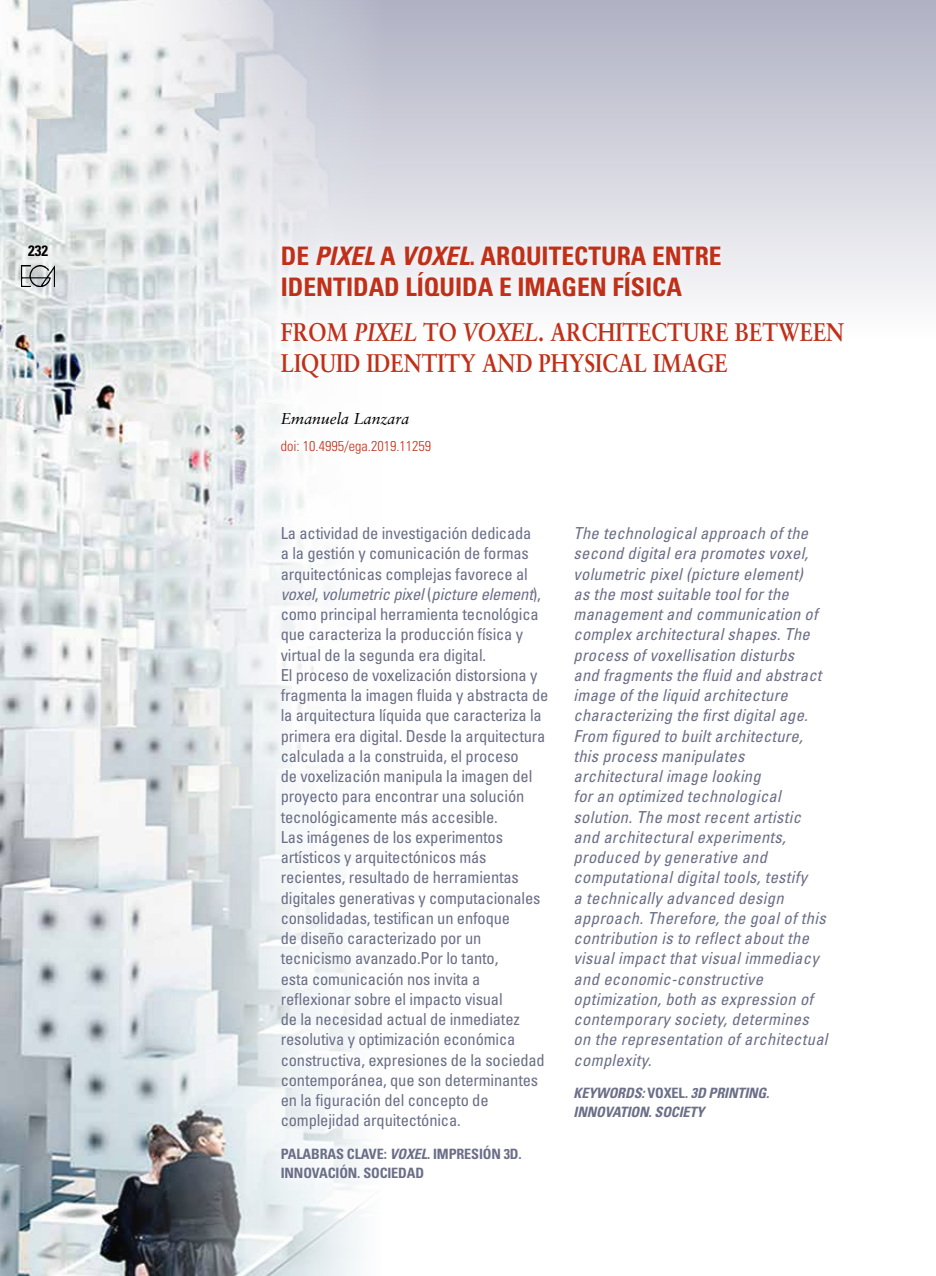
<style>
.page{position:relative;width:936px;height:1276px;background:#fff}
.page>*{position:absolute;margin:0;border:0;box-sizing:border-box;transform-origin:0 0}
.t1{font:700 25.5px/31.5px "Sabon";color:#c03019;scale:.85 1}
.t2{font:700 condensed 25.5px/31.5px "Univers";color:#c03019}
.t3{font:condensed 16.5px/20.2px "Univers";letter-spacing:-.01em;color:#6b6f87}
.t4{font:italic condensed 16.5px/20.2px "Univers";letter-spacing:.015em;color:#6b6f87}
.t5{font:italic 15.75px "Sabon";color:#000}
.t6{font:700 condensed 15px "Univers";color:#000}
.t7{font:700 condensed 14.25px/19.5px "Univers";letter-spacing:-.01em;color:#6b6f87}
.t8{font:italic 700 condensed 14.25px/19.5px "Univers";letter-spacing:-.01em;color:#6b6f87}
.t9{font:300 condensed 14.25px "Univers";color:#c03019}
.s1{font-style:italic}
.s2{font-style:normal}
</style>
<div class="page">
<div style="left:0;top:0;width:935px;height:338px;background:linear-gradient(to bottom,#afb0c3,#fdfdfe)"></div>
<img style="left:259px;top:0;width:124px;height:1276px">
<img style="left:0;top:0;width:259px;height:1276px">
<img style="left:22px;top:265px;width:33px;height:21px">
<div style="left:272px;top:237px;width:580px;height:225px;background:#fff;opacity:.75"></div>
<div style="left:272px;top:517px;width:284px;height:671px;background:#fff"></div>
<p class="t6" style="left:28px;top:242px;width:21px">232</p>
<h1 class="t2" style="left:281px;top:240px;width:442px">DE <span class="s1">PIXEL</span> A <span class="s1">VOXEL</span>. ARQUITECTURA ENTRE<br>IDENTIDAD LÍQUIDA E IMAGEN FÍSICA</h1>
<h1 class="t1" style="left:281px;top:315px;width:664px">FROM <span class="s1">PIXEL</span> TO <span class="s1">VOXEL</span>. ARCHITECTURE BETWEEN<br>LIQUID IDENTITY AND PHYSICAL IMAGE</h1>
<p class="t5" style="left:281px;top:409px;width:130px">Emanuela Lanzara</p>
<p class="t9" style="left:281px;top:437px;width:152px">doi: 10.4995/ega.2019.11259</p>
<p class="t3" style="left:281px;top:523px;width:269px">La actividad de investigación dedicada<br>a la gestión y comunicación de formas arquitectónicas complejas favorece al <span class="s1">voxel</span>, <span class="s1">volumetric pixel</span> (<span class="s1">picture element</span>), como principal herramienta tecnológica que caracteriza la producción física y virtual de la segunda era digital.<br>El proceso de voxelización distorsiona y fragmenta la imagen fluida y abstracta de la arquitectura líquida que caracteriza la primera era digital. Desde la arquitectura calculada a la construida, el proceso<br>de voxelización manipula la imagen del proyecto para encontrar una solución tecnológicamente más accesible.<br>Las imágenes de los experimentos artísticos y arquitectónicos más recientes, resultado de herramientas digitales generativas y computacionales consolidadas, testifican un enfoque<br>de diseño caracterizado por un tecnicismo avanzado.Por lo tanto,<br>esta comunicación nos invita a reflexionar sobre el impacto visual<br>de la necesidad actual de inmediatez resolutiva y optimización económica constructiva, expresiones de la sociedad contemporánea, que son determinantes en la figuración del concepto de complejidad arquitectónica.</p>
<p class="t7" style="left:281px;top:1143px;width:242px">PALABRAS CLAVE: <span class="s1">VOXEL</span>. IMPRESIÓN 3D.<br>INNOVACIÓN. SOCIEDAD</p>
<p class="t4" style="left:573px;top:523px;width:255px">The technological approach of the second digital era promotes voxel, volumetric pixel (picture element)<br>as the most suitable tool for the management and communication of complex architectural shapes. The process of voxellisation disturbs<br>and fragments the fluid and abstract image of the liquid architecture characterizing the first digital age.<br>From figured to built architecture, this process manipulates architectural image looking<br>for an optimized technological solution. The most recent artistic and architectural experiments, produced by generative and computational digital tools, testify<br>a technically advanced design approach. Therefore, the goal of this contribution is to reflect about the visual impact that visual immediacy and economic-constructive optimization, both as expression of contemporary society, determines on the representation of architectual complexity.</p>
<p class="t8" style="left:573px;top:1083px;width:197px">KEYWORDS: <span class="s2">VOXEL</span>. 3D PRINTING.<br>INNOVATION. SOCIETY</p>
</div>
